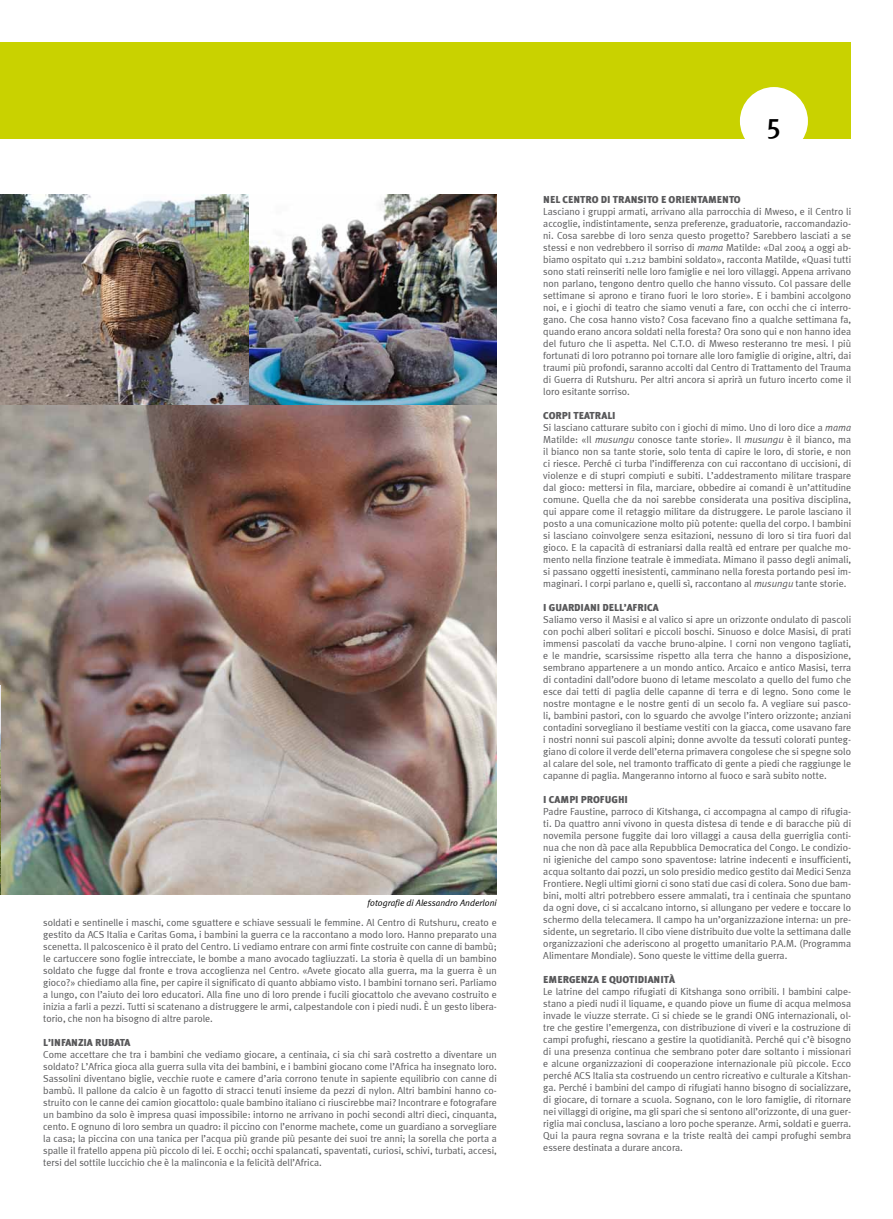
<style>
.page{position:relative;width:893px;height:1219px;background:#fff}
.page>*{position:absolute;margin:0;border:0;box-sizing:border-box;transform-origin:0 0}
.t1{font:500 28px "Meta Plus";color:#000}
.t2{font:10px/12px "Meta Plus Normal";color:#58585a;text-align:justify}
.t3{font:900 10px "Meta Plus";color:#58585a}
.t4{font:italic 9px "Meta Plus Normal";color:#000}
.s1{font-style:italic}
</style>
<div class="page">
<img style="left:1px;top:405px;width:496px;height:490px">
<img style="left:249px;top:195px;width:248px;height:210px">
<img style="left:1px;top:195px;width:248px;height:210px">
<hr style="left:0;top:685px;width:1px;height:210px;background:#707172">
<div style="left:0;top:43px;width:850px;height:96px;background:#c9d200"></div>
<div style="left:740px;top:87px;width:68px;height:68px;background:#fff;border-radius:50%"></div>
<p class="t4" style="left:367px;top:897px;width:131px">fotografie di Alessandro Anderloni</p>
<p class="t2" style="left:43px;top:917px;width:455px">soldati e sentinelle i maschi, come sguattere e schiave sessuali le femmine. Al Centro di Rutshuru, creato e gestito da ACS Italia e Caritas Goma, i bambini la guerra ce la raccontano a modo loro. Hanno preparato una scenetta. Il palcoscenico è il prato del Centro. Li vediamo entrare con armi finte costruite con canne di bambù; le cartuccere sono foglie intrecciate, le bombe a mano avocado tagliuzzati. La storia è quella di un bambino soldato che fugge dal fronte e trova accoglienza nel Centro. «Avete giocato alla guerra, ma la guerra è un gioco?» chiediamo alla fine, per capire il significato di quanto abbiamo visto. I bambini tornano seri. Parliamo a lungo, con l’aiuto dei loro educatori. Alla fine uno di loro prende i fucili giocattolo che avevano costruito e inizia a farli a pezzi. Tutti si scatenano a distruggere le armi, calpestandole con i piedi nudi. È un gesto libera&shy;torio, che non ha bisogno di altre parole.</p>
<p class="t3" style="left:43px;top:1037px;width:89px">L’INFANZIA RUBATA</p>
<p class="t2" style="left:43px;top:1049px;width:455px">Come accettare che tra i bambini che vediamo giocare, a centinaia, ci sia chi sarà costretto a diventare un soldato? L’Africa gioca alla guerra sulla vita dei bambini, e i bambini giocano come l’Africa ha insegnato loro.<br>Sassolini diventano biglie, vecchie ruote e camere d’aria corrono tenute in sapiente equilibrio con canne di bambù. Il pallone da calcio è un fagotto di stracci tenuti insieme da pezzi di nylon. Altri bambini hanno co&shy;struito con le canne dei camion giocattolo: quale bambino italiano ci riuscirebbe mai? Incontrare e fotografare un bambino da solo è impresa quasi impossibile: intorno ne arrivano in pochi secondi altri dieci, cinquanta, cento. E ognuno di loro sembra un quadro: il piccino con l’enorme machete, come un guardiano a sorvegliare la casa; la piccina con una tanica per l’acqua più grande più pesante dei suoi tre anni; la sorella che porta a spalle il fratello appena più piccolo di lei. E occhi; occhi spalancati, spaventati, curiosi, schivi, turbati, accesi, tersi del sottile luccichio che è la malinconia e la felicità dell’Africa.</p>
<h1 class="t1" style="left:767px;top:108px;width:16px">5</h1>
<p class="t3" style="left:543px;top:193px;width:199px">NEL CENTRO DI TRANSITO E ORIENTAMENTO</p>
<p class="t2" style="left:543px;top:205px;width:309px">Lasciano i gruppi armati, arrivano alla parrocchia di Mweso, e il Centro li accoglie, indistintamente, senza preferenze, graduatorie, raccomandazio&shy;ni. Cosa sarebbe di loro senza questo progetto? Sarebbero lasciati a se stessi e non vedrebbero il sorriso di <span class="s1">mama</span> Matilde: «Dal 2004 a oggi ab&shy;biamo ospitato qui 1.212 bambini soldato», racconta Matilde, «Quasi tutti sono stati reinseriti nelle loro famiglie e nei loro villaggi. Appena arrivano non parlano, tengono dentro quello che hanno vissuto. Col passare delle settimane si aprono e tirano fuori le loro storie». E i bambini accolgono noi, e i giochi di teatro che siamo venuti a fare, con occhi che ci interro&shy;gano. Che cosa hanno visto? Cosa facevano fino a qualche settimana fa, quando erano ancora soldati nella foresta? Ora sono qui e non hanno idea del futuro che li aspetta. Nel C.T.O. di Mweso resteranno tre mesi. I più fortunati di loro potranno poi tornare alle loro famiglie di origine, altri, dai traumi più profondi, saranno accolti dal Centro di Trattamento del Trauma di Guerra di Rutshuru. Per altri ancora si aprirà un futuro incerto come il loro esitante sorriso.</p>
<p class="t3" style="left:543px;top:409px;width:74px">CORPI TEATRALI</p>
<p class="t2" style="left:543px;top:421px;width:309px">Si lasciano catturare subito con i giochi di mimo. Uno di loro dice a <span class="s1">mama </span>Matilde: «Il <span class="s1">musungu</span> conosce tante storie». Il <span class="s1">musungu</span> è il bianco, ma il bianco non sa tante storie, solo tenta di capire le loro, di storie, e non ci riesce. Perché ci turba l’indifferenza con cui raccontano di uccisioni, di violenze e di stupri compiuti e subiti. L’addestramento militare traspare dal gioco: mettersi in fila, marciare, obbedire ai comandi è un’attitudine comune. Quella che da noi sarebbe considerata una positiva disciplina, qui appare come il retaggio militare da distruggere. Le parole lasciano il posto a una comunicazione molto più potente: quella del corpo. I bambini si lasciano coinvolgere senza esitazioni, nessuno di loro si tira fuori dal gioco. E la capacità di estraniarsi dalla realtà ed entrare per qualche mo&shy;mento nella finzione teatrale è immediata. Mimano il passo degli animali, si passano oggetti inesistenti, camminano nella foresta portando pesi im&shy;maginari. I corpi parlano e, quelli sì, raccontano al <span class="s1">musungu</span> tante storie.</p>
<p class="t3" style="left:543px;top:601px;width:117px">I GUARDIANI DELL’AFRICA</p>
<p class="t2" style="left:543px;top:613px;width:309px">Saliamo verso il Masisi e al valico si apre un orizzonte ondulato di pascoli con pochi alberi solitari e piccoli boschi. Sinuoso e dolce Masisi, di prati immensi pascolati da vacche bruno-alpine. I corni non vengono tagliati, e le mandrie, scarsissime rispetto alla terra che hanno a disposizione, sembrano appartenere a un mondo antico. Arcaico e antico Masisi, terra di contadini dall’odore buono di letame mescolato a quello del fumo che esce dai tetti di paglia delle capanne di terra e di legno. Sono come le nostre montagne e le nostre genti di un secolo fa. A vegliare sui pasco&shy;li, bambini pastori, con lo sguardo che avvolge l’intero orizzonte; anziani contadini sorvegliano il bestiame vestiti con la giacca, come usavano fare i nostri nonni sui pascoli alpini; donne avvolte da tessuti colorati punteg&shy;giano di colore il verde dell’eterna primavera congolese che si spegne solo al calare del sole, nel tramonto trafficato di gente a piedi che raggiunge le capanne di paglia. Mangeranno intorno al fuoco e sarà subito notte.</p>
<p class="t3" style="left:543px;top:793px;width:86px">I CAMPI PROFUGHI</p>
<p class="t2" style="left:543px;top:805px;width:309px">Padre Faustine, parroco di Kitshanga, ci accompagna al campo di rifugia&shy;ti. Da quattro anni vivono in questa distesa di tende e di baracche più di novemila persone fuggite dai loro villaggi a causa della guerriglia conti&shy;nua che non dà pace alla Repubblica Democratica del Congo. Le condizio&shy;ni igieniche del campo sono spaventose: latrine indecenti e insufficienti, acqua soltanto dai pozzi, un solo presidio medico gestito dai Medici Senza Frontiere. Negli ultimi giorni ci sono stati due casi di colera. Sono due bam&shy;bini, molti altri potrebbero essere ammalati, tra i centinaia che spuntano da ogni dove, ci si accalcano intorno, si allungano per vedere e toccare lo schermo della telecamera. Il campo ha un’organizzazione interna: un pre&shy;sidente, un segretario. Il cibo viene distribuito due volte la settimana dalle organizzazioni che aderiscono al progetto umanitario P.A.M. (Programma Alimentare Mondiale). Sono queste le vittime della guerra.</p>
<p class="t3" style="left:543px;top:973px;width:133px">EMERGENZA E QUOTIDIANITÀ</p>
<p class="t2" style="left:543px;top:985px;width:309px">Le latrine del campo rifugiati di Kitshanga sono orribili. I bambini calpe&shy;stano a piedi nudi il liquame, e quando piove un fiume di acqua melmosa invade le viuzze sterrate. Ci si chiede se le grandi ONG internazionali, ol&shy;tre che gestire l’emergenza, con distribuzione di viveri e la costruzione di campi profughi, riescano a gestire la quotidianità. Perché qui c’è bisogno di una presenza continua che sembrano poter dare soltanto i missionari e alcune organizzazioni di cooperazione internazionale più piccole. Ecco perché ACS Italia sta costruendo un centro ricreativo e culturale a Kitshan&shy;ga. Perché i bambini del campo di rifugiati hanno bisogno di socializzare, di giocare, di tornare a scuola. Sognano, con le loro famiglie, di ritornare nei villaggi di origine, ma gli spari che si sentono all’orizzonte, di una guer&shy;riglia mai conclusa, lasciano a loro poche speranze. Armi, soldati e guerra.<br>Qui la paura regna sovrana e la triste realtà dei campi profughi sembra essere destinata a durare ancora.</p>
</div>
